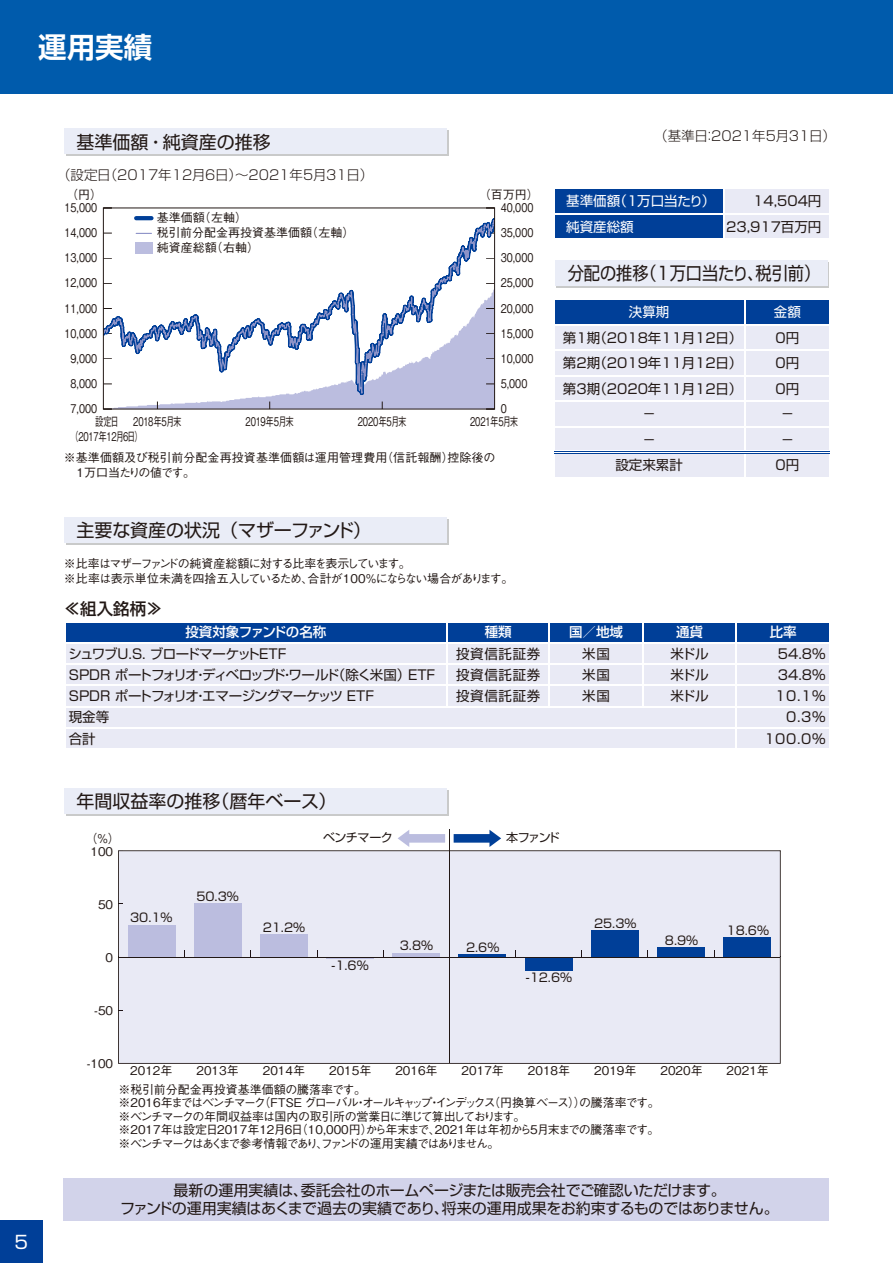
<style>
.page{position:relative;width:893px;height:1263px;background:#fff}
.page>*{position:absolute;margin:0;border:0;box-sizing:border-box;transform-origin:0 0}
.t1{font:700 28.5px "Shin Go Pr 6 N De";color:#fff}
.t2{font:18px "Shin Go Pr 6 N";color:#221815}
.t3{font:18px "Shin Go Pr 6 N";color:#221815;scale:.9 1}
.t4{font:18px "Shin Go Pr 6 N";color:#fff}
.t5{font:500 16.5px "Shin Go Pr 6 N";color:#221815}
.t6{font:15px/18px "Shin Go Pr 6 N";letter-spacing:-.01em;color:#221815;text-align:center}
.t7{font:13.5px "Shin Go Pr 6 N";color:#221815}
.t8{font:300 13.5px "Shin Go Pr 6 N";color:#221815}
.t9{font:13.5px "Shin Go Pr 6 N";letter-spacing:-.075em;color:#221815}
.t10{font:13.5px "Shin Go Pr 6 N";letter-spacing:-.035em;color:#221815}
.t11{font:13.5px "Shin Go Pr 6 N";color:#fff}
.t12{font:13.5px "Shin Go Pr 6 N";letter-spacing:-.045em;color:#221815}
.t13{font:500 13.5px "Shin Go Pr 6 N";letter-spacing:-.02em;color:#fff}
.t14{font:500 13.5px "Shin Go Pr 6 N";color:#fff}
.t15{font:500 12px/13.5px "Gothic BBB Pr 6 N";letter-spacing:-.075em;color:#221815}
.t16{font:500 12px/15px "Gothic BBB Pr 6 N";color:#221815}
.t17{font:500 12px/25.2px "Gothic BBB Pr 6 N";color:#221815;text-align:center;scale:.8 1}
.t18{font:500 12px/15px "Gothic BBB Pr 6 N";letter-spacing:-.09em;color:#221815}
.t19{font:12px "Shin Go Pr 6 N";letter-spacing:-.03em;color:#221815}
.t20{font:500 12px "Gothic BBB Pr 6 N";letter-spacing:-.035em;color:#221815;scale:.7 1}
.t21{font:500 12px "Gothic BBB Pr 6 N";letter-spacing:-.055em;color:#221815;scale:.7 1}
.t22{font:500 12px "Gothic BBB Pr 6 N";letter-spacing:-.02em;color:#221815;scale:.7 1}
</style>
<div class="page">
<div style="left:0;top:0;width:893px;height:94px;background:#005bac"></div>
<div style="left:0;top:1220px;width:43px;height:43px;background:#003f98"></div>
<div style="left:64px;top:1178px;width:765px;height:42px;background:#d2d3ea"></div>
<div style="left:66px;top:790px;width:383px;height:26px;background:#c9caca"></div>
<div style="left:64px;top:788px;width:382px;height:26px;background:#eaedf7"></div>
<hr style="left:449px;top:829px;width:1px;height:233px;background:#221815">
<svg style="left:118px;top:850px;width:663px;height:214px;background:#dde0ed"></svg>
<svg style="left:454px;top:830px;width:47px;height:17px"></svg>
<svg style="left:398px;top:830px;width:47px;height:17px"></svg>
<svg style="left:66px;top:519px;width:383px;height:26px"></svg>
<div style="left:64px;top:517px;width:382px;height:25px;background:#eaedf7"></div>
<svg style="left:66px;top:623px;width:763px;height:125px;background:#c7d1e7"></svg>
<hr style="left:447px;top:642px;width:102px;height:2px;background:#fff">
<hr style="left:549px;top:642px;width:94px;height:2px;background:#fff">
<hr style="left:643px;top:642px;width:93px;height:2px;background:#fff">
<hr style="left:736px;top:642px;width:95px;height:2px;background:#fff">
<div style="left:66px;top:130px;width:383px;height:26px;background:#c9caca"></div>
<div style="left:64px;top:128px;width:382px;height:26px;background:#eaedf7"></div>
<svg style="left:126px;top:398px;width:367px;height:9px;fill:#bbbddf"></svg>
<svg style="left:251px;top:394px;width:242px;height:4px"></svg>
<svg style="left:105px;top:218px;width:388px;height:176px"></svg>
<div style="left:103px;top:208px;width:392px;height:201px;border:1px solid #221815"></div>
<div style="left:131px;top:209px;width:134px;height:49px;background:#fff"></div>
<div style="left:135px;top:242px;width:17px;height:12px;background:#bbbddf"></div>
<hr style="left:136px;top:216px;width:15px;height:4px;background:#003f98">
<svg style="left:136px;top:233px;width:15px;height:1px"></svg>
<svg style="left:555px;top:300px;width:275px;height:177px;background:#c8d2e8"></svg>
<hr style="left:829px;top:452px;width:2px;height:25px;background:#fff">
<hr style="left:553px;top:350px;width:192px;height:1px;background:#fff">
<hr style="left:745px;top:350px;width:86px;height:1px;background:#fff">
<hr style="left:553px;top:375px;width:192px;height:2px;background:#fff">
<hr style="left:745px;top:375px;width:86px;height:2px;background:#fff">
<hr style="left:553px;top:401px;width:192px;height:1px;background:#fff">
<hr style="left:745px;top:401px;width:86px;height:1px;background:#fff">
<hr style="left:553px;top:426px;width:192px;height:2px;background:#fff">
<hr style="left:745px;top:426px;width:86px;height:2px;background:#fff">
<hr style="left:554px;top:451px;width:191px;height:1px;background:#003f98">
<hr style="left:554px;top:453px;width:191px;height:1px;background:#003f98">
<hr style="left:745px;top:451px;width:84px;height:1px;background:#003f98">
<hr style="left:745px;top:453px;width:84px;height:1px;background:#003f98">
<svg style="left:555px;top:189px;width:274px;height:49px;background:#6186be"></svg>
<div style="left:556px;top:262px;width:273px;height:26px;background:#c9caca"></div>
<div style="left:555px;top:260px;width:273px;height:26px;background:#eaedf7"></div>
<h1 class="t1" style="left:38px;top:23px;width:116px">運用実績</h1>
<h2 class="t4" style="left:14px;top:1227px;width:15px">5</h2>
<h2 class="t2" style="left:77px;top:127px;width:196px">基準価額・純資産の推移</h2>
<p class="t8" style="left:654px;top:125px;width:183px">（基準日：2021年5月31日）</p>
<p class="t8" style="left:57px;top:163px;width:318px">（設定日（2017年12月6日）〜2021年5月31日）</p>
<p class="t16" style="left:66px;top:186px;width:37px">（円）</p>
<p class="t16" style="left:479px;top:186px;width:61px">（百万円）</p>
<p class="t17" style="left:65px;top:194px;width:42px">15,000<br>14,000<br>13,000<br>12,000<br>11,000<br>10,000<br>9,000<br>8,000<br>7,000</p>
<p class="t17" style="left:501px;top:194px;width:42px;text-align:left">40,000<br>35,000<br>30,000<br>25,000<br>20,000<br>15,000<br>10,000<br>5,000<br>0</p>
<p class="t20" style="left:95px;top:412px;width:125px">設定日 2018年5月末</p>
<p class="t20" style="left:246px;top:412px;width:71px">2019年5月末</p>
<p class="t22" style="left:358px;top:412px;width:71px">2020年5月末</p>
<p class="t21" style="left:70px;top:427px;width:105px">（2017年12月6日）</p>
<p class="t11" style="left:566px;top:190px;width:150px">基準価額（1万口当たり）</p>
<p class="t7" style="left:753px;top:190px;width:70px">14,504円</p>
<p class="t11" style="left:566px;top:215px;width:69px">純資産総額</p>
<p class="t7" style="left:726px;top:215px;width:97px">23,917百万円</p>
<p class="t16" style="left:157px;top:210px;width:199px">基準価額（左軸）<br>税引前分配金再投資基準価額（左軸）純資産総額（右軸）</p>
<h2 class="t3" style="left:568px;top:258px;width:282px">分配の推移（1万口当たり、税引前）</h2>
<p class="t11" style="left:629px;top:301px;width:42px">決算期</p>
<p class="t11" style="left:774px;top:301px;width:28px">金額</p>
<p class="t7" style="left:563px;top:326px;width:181px">第1期（2018年11月12日）</p>
<p class="t7" style="left:775px;top:326px;width:25px">0円</p>
<p class="t7" style="left:563px;top:352px;width:181px">第2期（2019年11月12日）</p>
<p class="t7" style="left:775px;top:352px;width:25px">0円</p>
<p class="t7" style="left:563px;top:378px;width:181px">第3期（2020年11月12日）</p>
<p class="t7" style="left:775px;top:378px;width:25px">0円</p>
<p class="t7" style="left:642px;top:403px;width:15px">－</p>
<p class="t7" style="left:781px;top:403px;width:15px">－</p>
<p class="t7" style="left:642px;top:429px;width:15px">－</p>
<p class="t7" style="left:781px;top:429px;width:15px">－</p>
<p class="t7" style="left:615px;top:454px;width:69px">設定来累計</p>
<p class="t7" style="left:775px;top:454px;width:25px">0円</p>
<p class="t20" style="left:470px;top:412px;width:71px">2021年5月末</p>
<p class="t16" style="left:77px;top:449px;width:420px;text-indent:-13px">※基準価額及び税引前分配金再投資基準価額は運用管理費用（信託報酬）控除後の<br>1万口当たりの値です。</p>
<h2 class="t2" style="left:77px;top:515px;width:296px">主要な資産の状況（マザーファンド）</h2>
<p class="t18" style="left:64px;top:555px;width:451px">※比率はマザーファンドの純資産総額に対する比率を表示しています。<br>※比率は表示単位未満を四捨五入しているため、合計が100％にならない場合があります。</p>
<h3 class="t5" style="left:64px;top:595px;width:100px">≪組入銘柄≫</h3>
<p class="t13" style="left:185px;top:621px;width:143px">投資対象ファンドの名称</p>
<p class="t14" style="left:485px;top:621px;width:28px">種類</p>
<p class="t14" style="left:569px;top:621px;width:55px">国／地域</p>
<p class="t14" style="left:676px;top:621px;width:28px">通貨</p>
<p class="t14" style="left:770px;top:621px;width:28px">比率</p>
<p class="t12" style="left:68px;top:642px;width:219px">シュワブU.S. ブロードマーケットETF</p>
<p class="t7" style="left:456px;top:642px;width:86px">投資信託証券</p>
<p class="t7" style="left:582px;top:642px;width:29px">米国</p>
<p class="t7" style="left:670px;top:642px;width:40px">米ドル</p>
<p class="t7" style="left:778px;top:642px;width:49px">54.8%</p>
<p class="t9" style="left:69px;top:664px;width:368px">SPDR ポートフォリオ・ディベロップド・ワールド（除く米国）ETF</p>
<p class="t7" style="left:456px;top:664px;width:86px">投資信託証券</p>
<p class="t7" style="left:582px;top:664px;width:29px">米国</p>
<p class="t7" style="left:670px;top:664px;width:40px">米ドル</p>
<p class="t7" style="left:778px;top:664px;width:49px">34.8%</p>
<p class="t10" style="left:69px;top:685px;width:307px">SPDR ポートフォリオ・エマージングマーケッツ ETF</p>
<p class="t7" style="left:456px;top:685px;width:86px">投資信託証券</p>
<p class="t7" style="left:582px;top:685px;width:29px">米国</p>
<p class="t7" style="left:670px;top:685px;width:40px">米ドル</p>
<p class="t7" style="left:775px;top:685px;width:52px">10.1%</p>
<p class="t7" style="left:69px;top:706px;width:42px">現金等</p>
<p class="t7" style="left:786px;top:706px;width:41px">0.3%</p>
<p class="t7" style="left:69px;top:727px;width:28px">合計</p>
<p class="t7" style="left:764px;top:727px;width:63px">100.0%</p>
<h2 class="t2" style="left:77px;top:786px;width:261px">年間収益率の推移（暦年ベース）</h2>
<p class="t16" style="left:85px;top:831px;width:36px;line-height:12.8px;text-align:center">（%）<br>100</p>
<p class="t16" style="left:98px;top:896px;width:17px">50</p>
<p class="t16" style="left:106px;top:949px;width:9px">0</p>
<p class="t16" style="left:94px;top:1002px;width:20px">-50</p>
<p class="t19" style="left:130px;top:908px;width:44px">30.1%</p>
<p class="t19" style="left:196px;top:887px;width:44px">50.3%</p>
<p class="t19" style="left:323px;top:828px;width:71px">ベンチマーク</p>
<p class="t19" style="left:506px;top:828px;width:55px">本ファンド</p>
<p class="t19" style="left:263px;top:917px;width:44px">21.2%</p>
<p class="t19" style="left:332px;top:956px;width:39px">-1.6%</p>
<p class="t19" style="left:400px;top:936px;width:35px">3.8%</p>
<p class="t19" style="left:466px;top:937px;width:35px">2.6%</p>
<p class="t19" style="left:526px;top:968px;width:48px">-12.6%</p>
<p class="t19" style="left:594px;top:913px;width:44px">25.3%</p>
<p class="t19" style="left:665px;top:931px;width:35px">8.9%</p>
<p class="t16" style="left:87px;top:1055px;width:28px">-100</p>
<p class="t16" style="left:130px;top:1062px;width:44px">2012年</p>
<p class="t16" style="left:197px;top:1062px;width:44px">2013年</p>
<p class="t16" style="left:263px;top:1062px;width:44px">2014年</p>
<p class="t16" style="left:329px;top:1062px;width:44px">2015年</p>
<p class="t16" style="left:395px;top:1062px;width:44px">2016年</p>
<p class="t16" style="left:462px;top:1062px;width:44px">2017年</p>
<p class="t16" style="left:528px;top:1062px;width:44px">2018年</p>
<p class="t16" style="left:594px;top:1062px;width:44px">2019年</p>
<p class="t15" style="left:118px;top:1081px;width:543px">※税引前分配金再投資基準価額の騰落率です。<br>※2016年まではベンチマーク（ＦＴＳＥ グローバル・オールキャップ・インデックス（円換算ベース））の騰落率です。※ベンチマークの年間収益率は国内の取引所の営業日に準じて算出しております。<br>※2017年は設定日2017年12月6日（10,000円）から年末まで、2021年は年初から5月末までの騰落率です。※ベンチマークはあくまで参考情報であり、ファンドの運用実績ではありません。</p>
<p class="t16" style="left:660px;top:1062px;width:44px">2020年</p>
<p class="t19" style="left:726px;top:920px;width:44px">18.6%</p>
<p class="t16" style="left:727px;top:1062px;width:44px">2021年</p>
<p class="t6" style="left:120px;top:1180px;width:660px">最新の運用実績は、委託会社のホームページまたは販売会社でご確認いただけます。<br>ファンドの運用実績はあくまで過去の実績であり、将来の運用成果をお約束するものではありません。</p>
</div>
